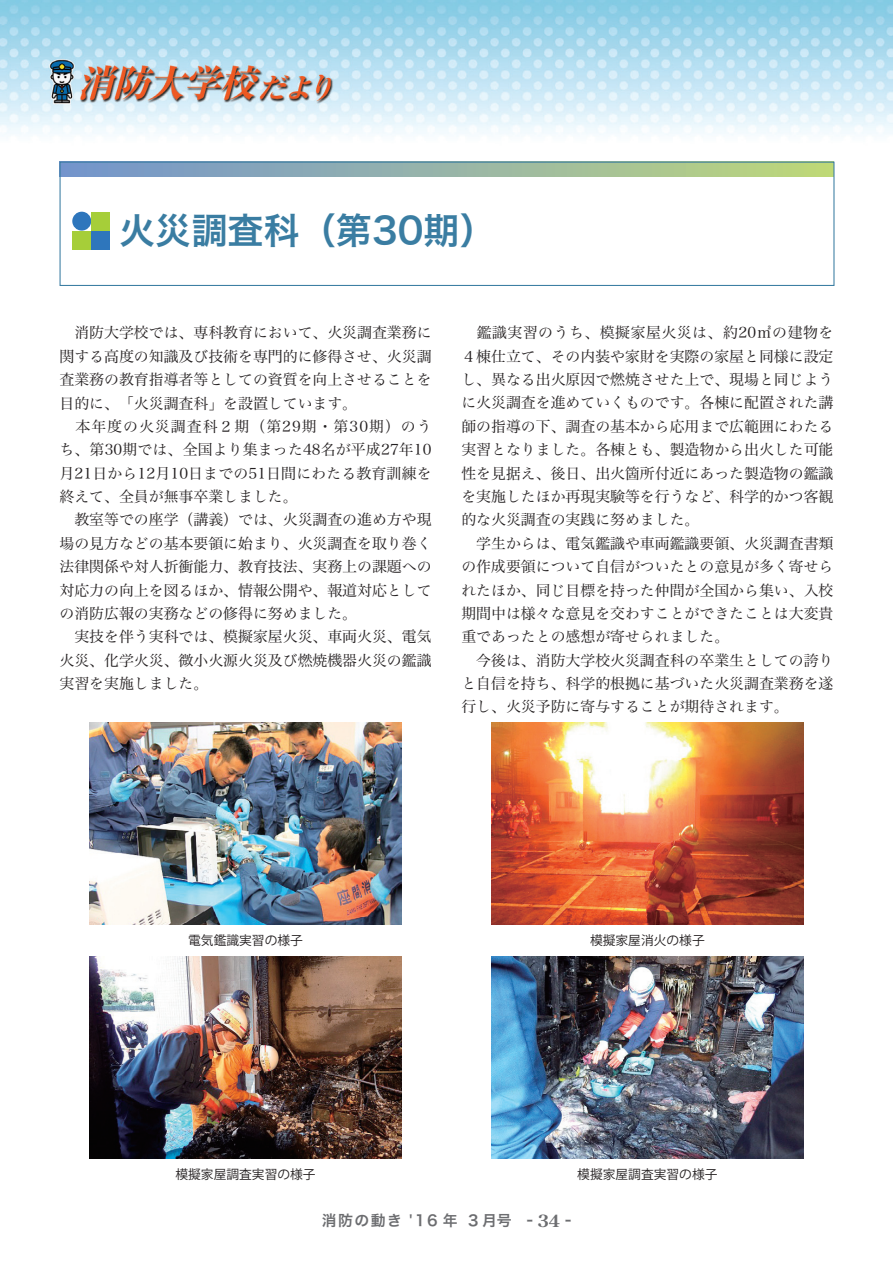
<style>
.page{position:relative;width:893px;height:1263px;background:#fff}
.page>*{position:absolute;margin:0;border:0;box-sizing:border-box;transform-origin:0 0}
.t1{font:36.15px "Hira Kaku Pro N W6";color:#3a7da2}
.t2{font:14.85px/23.4px "Hira Min Pro N W3";color:#231f20}
.t3{font:14.85px "Hira Kaku Pro W6";letter-spacing:.1em;color:#6c6d70}
.t4{font:12.75px "Koz Go Pro";color:#231f20}
.s1{font-family:"Century Old Style Std";font-weight:700;font-size:16.95px}
</style>
<div class="page">
<svg style="left:62px;top:164px;width:770px;height:12px;background:#97b5a5"></svg>
<div style="left:72px;top:212px;width:19px;height:19px;background:#2e76bc;border-radius:50%"></div>
<div style="left:91px;top:212px;width:19px;height:19px;background:#a6ce39"></div>
<div style="left:72px;top:231px;width:19px;height:18px;background:#a6ce39"></div>
<div style="left:91px;top:231px;width:19px;height:18px;background:#2e76bc"></div>
<div style="left:60px;top:162px;width:774px;height:124px;border:1px solid #3a7da2"></div>
<img style="left:89px;top:957px;width:313px;height:202px">
<img style="left:491px;top:957px;width:313px;height:202px">
<img style="left:89px;top:723px;width:313px;height:202px">
<img style="left:491px;top:723px;width:313px;height:202px">
<img style="left:0;top:0;width:893px;height:136px">
<h1 class="t1" style="left:119px;top:198px;width:378px">火災調査科（第30期）</h1>
<p class="t2" style="left:60px;top:320px;width:374px">　消防大学校では、専科教育において、火災調査業務に関する高度の知識及び技術を専門的に修得させ、火災調査業務の教育指導者等としての資質を向上させることを目的に、「火災調査科」を設置しています。<br>　本年度の火災調査科２期（第29期・第30期）のうち、第30期では、全国より集まった48名が平成27年10月21日から12月10日までの51日間にわたる教育訓練を終えて、全員が無事卒業しました。<br>　教室等での座学（講義）では、火災調査の進め方や現場の見方などの基本要領に始まり、火災調査を取り巻く法律関係や対人折衝能力、教育技法、実務上の課題への対応力の向上を図るほか、情報公開や、報道対応としての消防広報の実務などの修得に努めました。<br>　実技を伴う実科では、模擬家屋火災、車両火災、電気火災、化学火災、微小火源火災及び燃焼機器火災の鑑識実習を実施しました。</p>
<p class="t2" style="left:461px;top:320px;width:374px">　鑑識実習のうち、模擬家屋火災は、約20㎡の建物を<br>４棟仕立て、その内装や家財を実際の家屋と同様に設定し、異なる出火原因で燃焼させた上で、現場と同じように火災調査を進めていくものです。各棟に配置された講師の指導の下、調査の基本から応用まで広範囲にわたる実習となりました。各棟とも、製造物から出火した可能性を見据え、後日、出火箇所付近にあった製造物の鑑識を実施したほか再現実験等を行うなど、科学的かつ客観的な火災調査の実践に努めました。<br>　学生からは、電気鑑識や車両鑑識要領、火災調査書類の作成要領について自信がついたとの意見が多く寄せられたほか、同じ目標を持った仲間が全国から集い、入校期間中は様々な意見を交わすことができたことは大変貴重であったとの感想が寄せられました。<br>　今後は、消防大学校火災調査科の卒業生としての誇りと自信を持ち、科学的根拠に基づいた火災調査業務を遂行し、火災予防に寄与することが期待されます。</p>
<p class="t4" style="left:188px;top:932px;width:116px">電気鑑識実習の様子</p>
<p class="t4" style="left:590px;top:932px;width:116px">模擬家屋消火の様子</p>
<p class="t4" style="left:175px;top:1165px;width:142px">模擬家屋調査実習の様子</p>
<p class="t4" style="left:577px;top:1165px;width:142px">模擬家屋調査実習の様子</p>
<p class="t3" style="left:322px;top:1207px;width:251px">消防の動き '16 年 ３月号 - <span class="s1">34</span> -</p>
</div>
